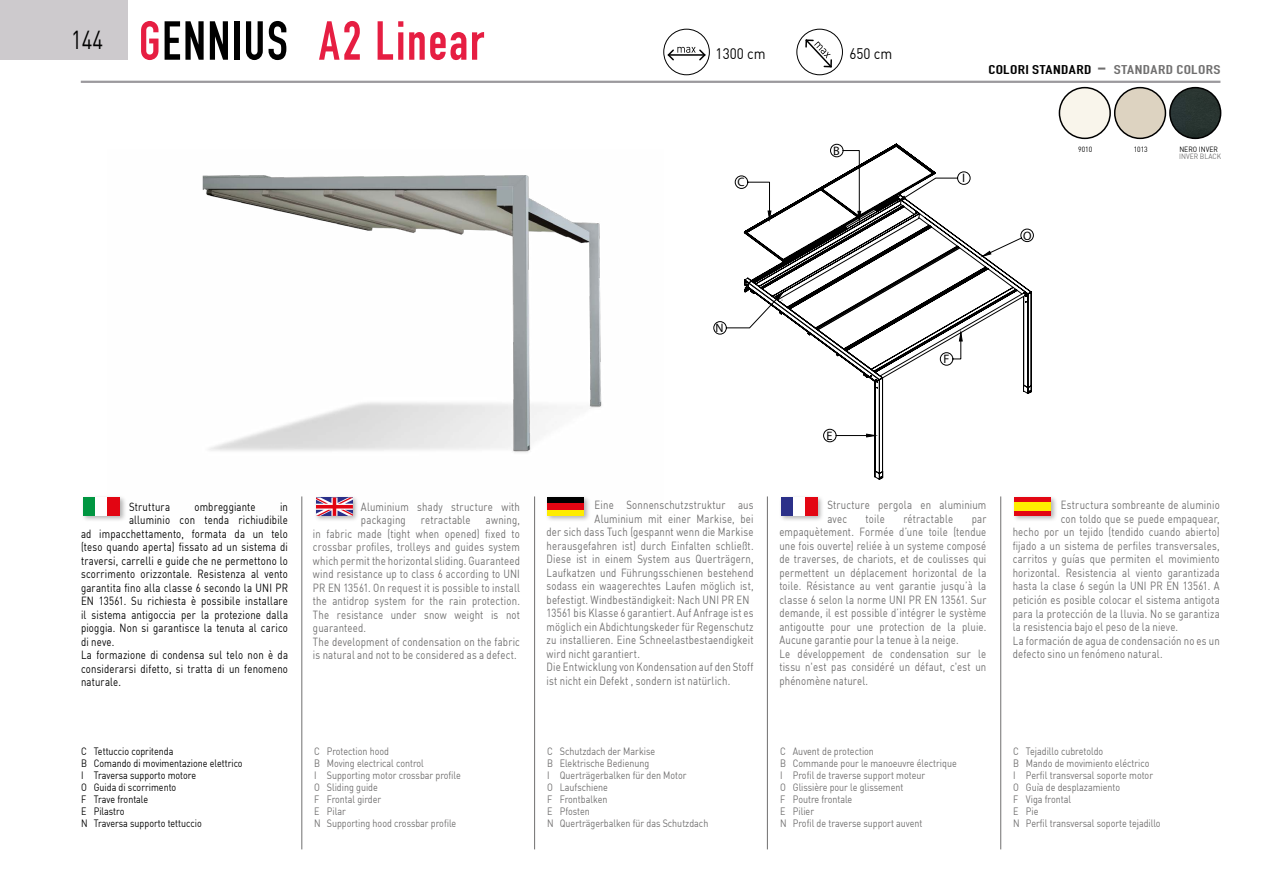
<style>
.page{position:relative;width:1263px;height:893px;background:#fff}
.page>*{position:absolute;margin:0;border:0;box-sizing:border-box;transform-origin:0 0}
.t1{font:54px "DIN Engschrift Std";letter-spacing:.035em;color:#e61e42;scale:.94 1}
.t2{font:25.5px "DIN";color:#000;scale:.8 1}
.t3{font:15px "DIN";color:#000;scale:.9 1}
.t4{font:12.6px "DIN Engschrift Std";letter-spacing:.02em;color:#000;scale:1.37 1}
.t5{font:12.3px "Myriad Pro";color:#000}
.t6{font:11.7px/13.5px "DIN";letter-spacing:.015em;color:#706f6f;scale:.82 1}
.t7{font:11.7px "DIN";letter-spacing:.015em;color:#000;scale:.82 1}
.t8{font:10.5px/12px "DIN";color:#706f6f;scale:.85 1}
.t9{font:10.5px/12px "DIN";color:#000;scale:.85 1}
.t10{font:7.5px "DIN";color:#000;scale:.9 1}
.t11{font:7.5px "DIN";color:#706f6f;scale:.9 1}
.s1{color:#000}
.s2{font-size:19.5px;color:#706f6f}
.s3{color:#706f6f}
</style>
<div class="page">
<div style="left:0;top:0;width:128px;height:60px;background:#cdcacd"></div>
<hr style="left:81px;top:81px;width:1139px;height:2px;background:#9b999d">
<svg style="left:823px;top:378px;width:208px;height:101px"></svg>
<svg style="left:823px;top:378px;width:204px;height:10px"></svg>
<hr style="left:301px;top:496px;width:1px;height:353px;background:#706f6f">
<hr style="left:534px;top:496px;width:1px;height:353px;background:#706f6f">
<hr style="left:767px;top:496px;width:1px;height:353px;background:#706f6f">
<hr style="left:1000px;top:496px;width:1px;height:353px;background:#706f6f">
<div style="left:81px;top:495px;width:46px;height:28px;background:#000;opacity:.3"></div>
<div style="left:83px;top:497px;width:12px;height:19px;background:#009641"></div>
<div style="left:95px;top:497px;width:13px;height:19px;background:#fff"></div>
<div style="left:314px;top:495px;width:46px;height:28px;background:#f6f6f6"></div>
<div style="left:778px;top:495px;width:47px;height:28px;background:#000;opacity:.3"></div>
<div style="left:781px;top:497px;width:12px;height:19px;background:#2b3089"></div>
<div style="left:793px;top:497px;width:13px;height:19px;background:#fff"></div>
<div style="left:806px;top:497px;width:12px;height:19px;background:#e30613"></div>
<div style="left:1012px;top:495px;width:46px;height:28px;background:#000;opacity:.3"></div>
<div style="left:1014px;top:497px;width:37px;height:19px;background:#ffed00"></div>
<div style="left:1014px;top:511px;width:37px;height:5px;background:#e30613"></div>
<div style="left:1014px;top:497px;width:37px;height:5px;background:#e30613"></div>
<div style="left:545px;top:495px;width:46px;height:28px;background:#f5f5f5"></div>
<img style="left:108px;top:175px;width:494px;height:344px">
<div style="left:1059px;top:88px;width:51px;height:50px;background:#f9f5eb;border-radius:25px"></div>
<div style="left:1059px;top:87px;width:52px;height:52px;border:2px solid #000;border-radius:50%"></div>
<div style="left:1115px;top:88px;width:50px;height:50px;background:#ddd3c1;border-radius:25px"></div>
<div style="left:1114px;top:87px;width:52px;height:52px;border:2px solid #000;border-radius:50%"></div>
<img style="left:1170px;top:88px;width:51px;height:50px;border-radius:25px">
<div style="left:1169px;top:87px;width:52px;height:52px;border:2px solid #000;border-radius:50%"></div>
<div style="left:663px;top:29px;width:47px;height:46px;border:1px solid #000;border-radius:50%"></div>
<div style="left:796px;top:29px;width:47px;height:46px;border:1px solid #000;border-radius:50%"></div>
<svg style="left:666px;top:47px;width:41px;height:15px"></svg>
<svg style="left:804px;top:39px;width:28px;height:30px"></svg>
<svg style="left:713px;top:144px;width:321px;height:234px"></svg>
<h2 class="t2" style="left:71px;top:23px;width:41px">144</h2>
<h1 class="t1" style="left:139px;top:9px;width:369px">G<span class="s1">ENNIUS</span> A2 Linear</h1>
<p class="t3" style="left:716px;top:44px;width:57px">1300 cm</p>
<p class="t3" style="left:849px;top:44px;width:49px">650 cm</p>
<p class="t5" style="left:737px;top:175px;width:9px">C</p>
<p class="t5" style="left:833px;top:143px;width:8px">B</p>
<p class="t4" style="left:988px;top:63px;width:171px">COLORI STANDARD <span class="s2">-</span> <span class="s3">STANDARD COLORS</span></p>
<p class="t5" style="left:1023px;top:228px;width:10px">O</p>
<p class="t10" style="left:1078px;top:144px;width:17px">9010</p>
<p class="t10" style="left:1134px;top:144px;width:17px">1013</p>
<p class="t10" style="left:1179px;top:144px;width:44px">NERO INVER</p>
<p class="t11" style="left:1179px;top:152px;width:48px">INVER BLACK</p>
<p class="t5" style="left:715px;top:320px;width:10px">N</p>
<p class="t5" style="left:943px;top:351px;width:7px">F</p>
<p class="t7" style="left:129px;top:499px;width:52px">Struttura</p>
<p class="t7" style="left:194px;top:499px;width:76px">ombreggiante</p>
<p class="t7" style="left:280px;top:499px;width:11px">in</p>
<p class="t7" style="left:129px;top:512px;width:195px">alluminio con tenda richiudibile</p>
<p class="t7" style="left:81px;top:526px;width:254px">ad impacchettamento, formata da un telo</p>
<p class="t7" style="left:81px;top:539px;width:254px">(teso quando aperta) fissato ad un sistema di</p>
<p class="t7" style="left:81px;top:553px;width:254px">traversi, carrelli e guide che ne permettono lo</p>
<p class="t7" style="left:81px;top:566px;width:254px">scorrimento orizzontale. Resistenza al vento</p>
<p class="t7" style="left:81px;top:580px;width:254px">garantita fino alla classe 6 secondo la UNI PR</p>
<p class="t7" style="left:81px;top:593px;width:254px">EN 13561. Su richiesta è possibile installare</p>
<p class="t7" style="left:81px;top:607px;width:254px">il sistema antigoccia per la protezione dalla</p>
<p class="t7" style="left:81px;top:620px;width:254px">pioggia. Non si garantisce la tenuta al carico</p>
<p class="t7" style="left:81px;top:634px;width:42px">di neve.</p>
<p class="t7" style="left:81px;top:647px;width:254px">La formazione di condensa sul telo non è da</p>
<p class="t7" style="left:81px;top:661px;width:254px">considerarsi difetto, si tratta di un fenomeno</p>
<p class="t7" style="left:81px;top:674px;width:50px">naturale.</p>
<p class="t6" style="left:361px;top:499px;width:195px">Aluminium shady structure with packaging</p>
<p class="t6" style="left:313px;top:513px;width:254px;text-indent:173px">awning, in fabric made (tight when opened) fixed to crossbar profiles, trolleys and guides system which permit the horizontal sliding. Guaranteed wind resistance up to class 6 according to UNI PR EN 13561. On request it is possible to install the antidrop system for the rain protection.<br>The resistance under snow weight is not guaranteed.<br>The development of condensation on the fabric is natural and not to be considered as a defect.</p>
<p class="t6" style="left:421px;top:513px;width:62px">retractable</p>
<p class="t6" style="left:595px;top:498px;width:195px">Eine Sonnenschutzstruktur aus</p>
<p class="t6" style="left:595px;top:512px;width:195px">Aluminium mit einer Markise, bei</p>
<p class="t6" style="left:547px;top:525px;width:254px">der sich dass Tuch (gespannt wenn die Markise</p>
<p class="t6" style="left:547px;top:539px;width:254px">herausgefahren ist) durch Einfalten schließt.</p>
<p class="t6" style="left:547px;top:552px;width:254px">Diese ist in einem System aus Querträgern,</p>
<p class="t6" style="left:547px;top:566px;width:254px">Laufkatzen und Führungsschienen bestehend</p>
<p class="t6" style="left:547px;top:579px;width:254px">sodass ein waagerechtes Laufen möglich ist,</p>
<p class="t6" style="left:547px;top:593px;width:249px">befestigt. Windbeständigkeit: Nach UNI PR EN</p>
<p class="t6" style="left:547px;top:606px;width:254px">13561 bis Klasse 6 garantiert. Auf Anfrage ist es</p>
<p class="t6" style="left:547px;top:620px;width:254px">möglich ein Abdichtungskeder für Regenschutz</p>
<p class="t6" style="left:547px;top:633px;width:254px">zu installieren. Eine Schneelastbestaendigkeit</p>
<p class="t6" style="left:547px;top:647px;width:115px">wird nicht garantiert.</p>
<p class="t6" style="left:547px;top:660px;width:254px">Die Entwicklung von Kondensation auf den Stoff</p>
<p class="t6" style="left:547px;top:674px;width:226px">ist nicht ein Defekt , sondern ist natürlich.</p>
<p class="t5" style="left:826px;top:428px;width:8px">E</p>
<p class="t6" style="left:827px;top:498px;width:195px">Structure pergola en aluminium avec</p>
<p class="t6" style="left:866px;top:512px;width:25px">toile</p>
<p class="t6" style="left:903px;top:512px;width:62px">rétractable</p>
<p class="t6" style="left:779px;top:512px;width:254px;text-indent:192px">par empaquètement. Formée d’une toile (tendue une fois ouverte) reliée à un systeme composé de traverses, de chariots, et de coulisses qui permettent un déplacement horizontal de la toile. Résistance au vent garantie jusqu’à la classe 6 selon la norme UNI PR EN 13561. Sur demande, il est possible d’intégrer le système antigoutte pour une protection de la pluie.<br>Aucune garantie pour la tenue à la neige.<br>Le développement de condensation sur le tissu n'est pas considéré un défaut, c'est un phénomène naturel.</p>
<p class="t6" style="left:1061px;top:498px;width:195px">Estructura sombreante de aluminio</p>
<p class="t6" style="left:1061px;top:512px;width:195px">con toldo que se puede empaquear,</p>
<p class="t6" style="left:1013px;top:525px;width:254px">hecho por un tejido (tendido cuando abierto)</p>
<p class="t6" style="left:1013px;top:539px;width:254px">fijado a un sistema de perfiles transversales,</p>
<p class="t6" style="left:1013px;top:552px;width:254px">carritos y guías que permiten el movimiento</p>
<p class="t6" style="left:1013px;top:566px;width:254px">horizontal. Resistencia al viento garantizada</p>
<p class="t6" style="left:1013px;top:579px;width:254px">hasta la clase 6 según la UNI PR EN 13561. A</p>
<p class="t6" style="left:1013px;top:593px;width:254px">petición es posible colocar el sistema antigota</p>
<p class="t6" style="left:1013px;top:606px;width:254px">para la protección de la lluvia. No se garantiza</p>
<p class="t6" style="left:1013px;top:620px;width:203px">la resistencia bajo el peso de la nieve.</p>
<p class="t6" style="left:1013px;top:633px;width:254px">La formación de agua de condensación no es un</p>
<p class="t6" style="left:1013px;top:647px;width:184px">defecto sino un fenómeno natural.</p>
<p class="t9" style="left:81px;top:744px;width:192px">C Tettuccio copritenda<br>B Comando di movimentazione elettrico<br>I Traversa supporto motore<br>O Guida di scorrimento<br>F Trave frontale<br>E Pilastro<br>N Traversa supporto tettuccio</p>
<p class="t8" style="left:314px;top:744px;width:174px">C Protection hood<br>B Moving electrical control<br>I Supporting motor crossbar profile<br>O Sliding guide<br>F Frontal girder<br>E Pilar<br>N Supporting hood crossbar profile</p>
<p class="t8" style="left:547px;top:744px;width:191px">C Schutzdach der Markise<br>B Elektrische Bedienung<br>I Querträgerbalken für den Motor<br>O Laufschiene<br>F Frontbalken<br>E Pfosten<br>N Querträgerbalken für das Schutzdach</p>
<p class="t8" style="left:780px;top:744px;width:209px">C Auvent de protection<br>B Commande pour le manoeuvre électrique<br>I Profil de traverse support moteur<br>O Glissière pour le glissement<br>F Poutre frontale<br>E Pilier<br>N Profil de traverse support auvent</p>
<p class="t8" style="left:1013px;top:744px;width:175px">C Tejadillo cubretoldo<br>B Mando de movimiento eléctrico<br>I Perfil transversal soporte motor<br>O Guìa de desplazamiento<br>F Viga frontal<br>E Pie<br>N Perfil transversal soporte tejadillo</p>
</div>
